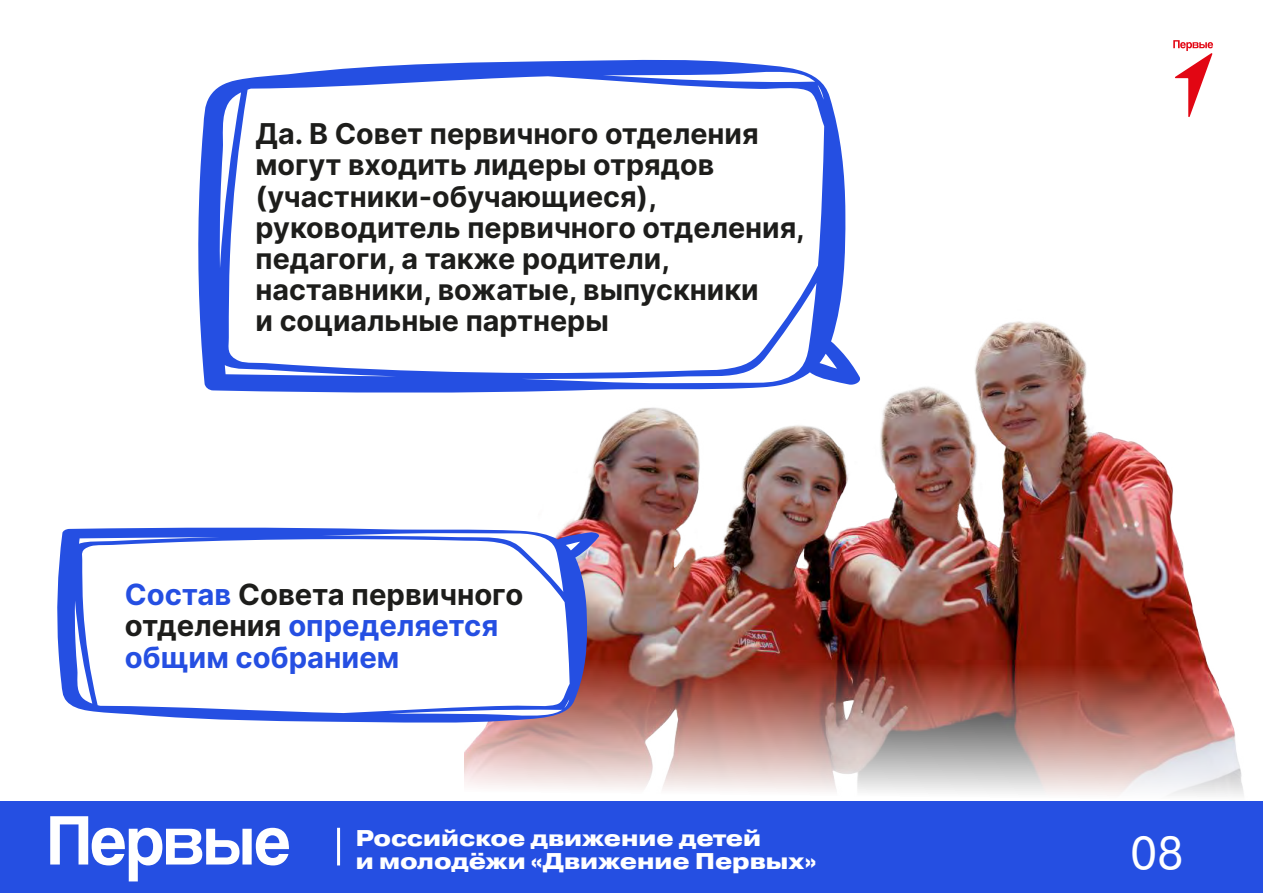
<style>
.page{position:relative;width:1263px;height:893px;background:#fff}
.page>*{position:absolute;margin:0;border:0;box-sizing:border-box;transform-origin:0 0}
.t1{font:45.9px "Pragmatica";color:#fff}
.t2{font:700 29.25px/31.8px "Inter";color:#254fe2}
.t3{font:700 28.65px/31.2px "Inter";color:#1d1d1b}
.t4{font:800 22.8px/22.8px "Pragmatica Extended";color:#fff}
.s1{color:#1d1d1b}
</style>
<div class="page">
<img style="left:564px;top:321px;width:636px;height:316px">
<img style="left:464px;top:637px;width:780px;height:159px">
<svg style="left:1173px;top:40px;width:40px;height:77px"></svg>
<div style="left:0;top:801px;width:1263px;height:92px;background:#254fe2"></div>
<svg style="left:50px;top:816px;width:239px;height:65px"></svg>
<hr style="left:337px;top:828px;width:3px;height:37px;background:#fff">
<svg style="left:198px;top:59px;width:664px;height:335px"></svg>
<svg style="left:57px;top:527px;width:544px;height:197px"></svg>
<p class="t3" style="left:256px;top:117px;width:551px">Да. В Совет первичного отделения могут входить лидеры отрядов (участники-обучающиеся), руководитель первичного отделения, педагоги, а также родители, наставники, вожатые, выпускники<br>и социальные партнеры</p>
<p class="t2" style="left:125px;top:577px;width:400px">Состав <span class="s1">Cовета первичного отделения</span> определяется общим собранием</p>
<p class="t4" style="left:356px;top:827px;width:462px">Российское движение детей<br>и молодёжи «Движение Первых»</p>
<h1 class="t1" style="left:1130px;top:825px;width:55px">08</h1>
</div>
